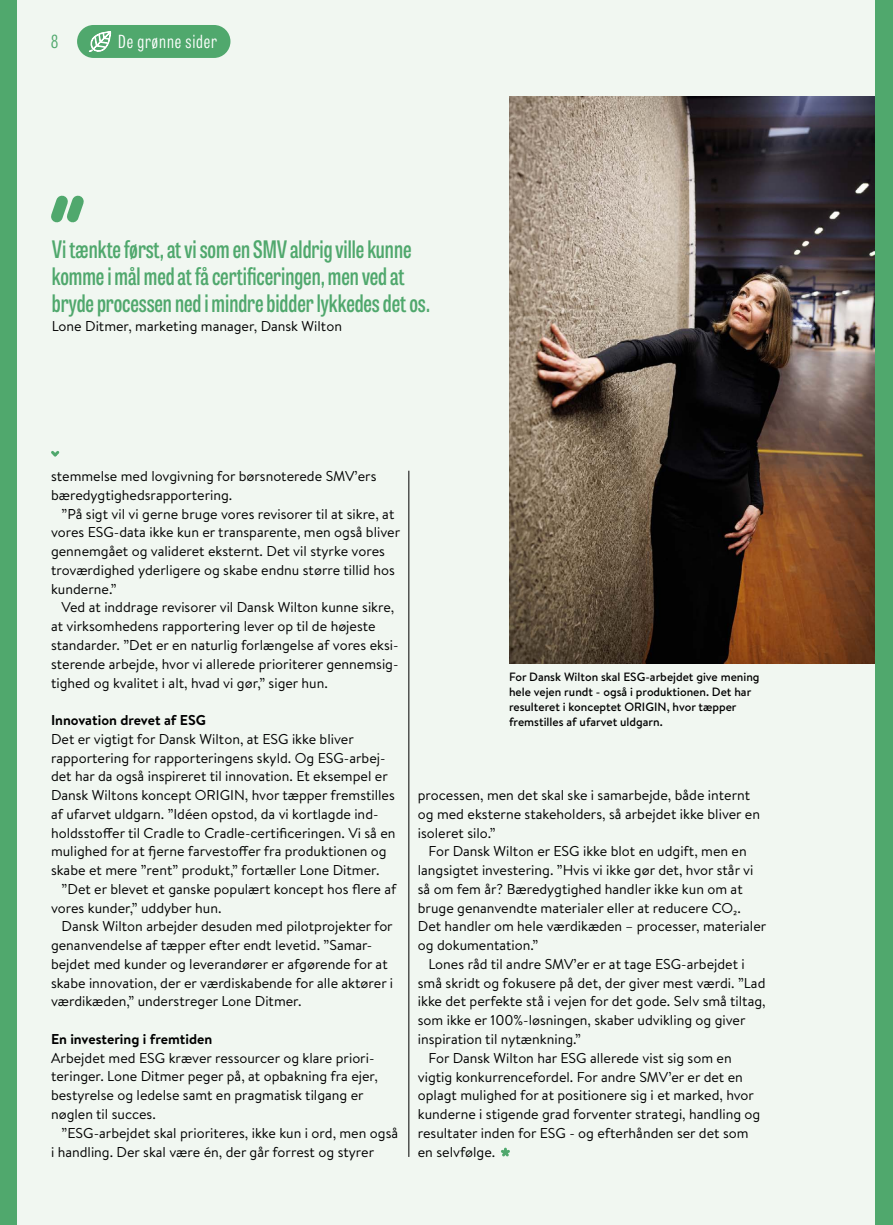
<style>
.page{position:relative;width:893px;height:1225px;background:#fff}
.page>*{position:absolute;margin:0;border:0;box-sizing:border-box;transform-origin:0 0}
.t1{font:600 24px/27px "Tablet Gothic Compressed";color:#50a86d}
.t2{font:300 18px "Tablet Gothic Compressed";letter-spacing:.05em;color:#fff}
.t3{font:300 18px "Tablet Gothic Compressed";color:#50a86d}
.t4{font:14.25px/18.8px "Brandon Text";color:#000}
.t5{font:700 14.25px "Brandon Text";color:#000}
.t6{font:500 12px/15px "Brandon Text";color:#000}
</style>
<div class="page">
<div style="left:0;top:0;width:884px;height:1225px;background:#f1f7f1"></div>
<hr style="left:409px;top:471px;width:1px;height:686px;background:#000">
<svg style="left:51px;top:195px;width:33px;height:28px"></svg>
<svg style="left:501px;top:1147px;width:9px;height:9px"></svg>
<svg style="left:51px;top:451px;width:9px;height:6px"></svg>
<div style="left:0;top:0;width:17px;height:1225px;background:#50a86d"></div>
<div style="left:77px;top:25px;width:153px;height:33px;background:#50a86d;border-radius:16px"></div>
<svg style="left:89px;top:31px;width:22px;height:21px"></svg>
<img style="left:509px;top:97px;width:367px;height:566px">
<div style="left:876px;top:0;width:17px;height:1225px;background:#50a86d"></div>
<p class="t3" style="left:51px;top:29px;width:8px">8</p>
<p class="t2" style="left:118px;top:29px;width:100px">De grønne sider</p>
<h1 class="t1" style="left:52px;top:234px;width:380px">Vi tænkte først, at vi som en SMV aldrig ville kunne komme i mål med at få certificeringen, men ved at bryde processen ned i mindre bidder lykkedes det os.</h1>
<p class="t4" style="left:52px;top:316px;width:292px">Lone Ditmer, marketing manager, Dansk Wilton</p>
<p class="t4" style="left:51px;top:466px;width:327px">stemmelse med lovgivning for børsnoterede SMV’ers bæredygtighedsrapportering.</p>
<p class="t4" style="left:51px;top:504px;width:351px;text-indent:11px">”På sigt vil vi gerne bruge vores revisorer til at sikre, at vores ESG-data ikke kun er transparente, men også bliver gennemgået og valideret eksternt. Det vil styrke vores troværdighed yderligere og skabe endnu større tillid hos kunderne.”</p>
<p class="t4" style="left:51px;top:597px;width:349px;text-indent:11px">Ved at inddrage revisorer vil Dansk Wilton kunne sikre, at virksomhedens rapportering lever op til de højeste standarder. ”Det er en naturlig forlængelse af vores eksi&shy;sterende arbejde, hvor vi allerede prioriterer gennemsig&shy;tighed og kvalitet i alt, hvad vi gør,” siger hun.</p>
<p class="t5" style="left:51px;top:710px;width:156px">Innovation drevet af ESG</p>
<p class="t4" style="left:51px;top:729px;width:346px">Det er vigtigt for Dansk Wilton, at ESG ikke bliver rapportering for rapporteringens skyld. Og ESG-arbej&shy;det har da også inspireret til innovation. Et eksempel er Dansk Wiltons koncept ORIGIN, hvor tæpper fremstilles af ufarvet uldgarn. ”Idéen opstod, da vi kortlagde ind&shy;holdsstoffer til Cradle to Cradle-certificeringen. Vi så en mulighed for at fjerne farvestoffer fra produktionen og skabe et mere ”rent” produkt,” fortæller Lone Ditmer.</p>
<p class="t4" style="left:51px;top:879px;width:347px;text-indent:11px">”Det er blevet et ganske populært koncept hos flere af vores kunder,” uddyber hun.</p>
<p class="t4" style="left:51px;top:916px;width:344px;text-indent:11px">Dansk Wilton arbejder desuden med pilotprojekter for genanvendelse af tæpper efter endt levetid. ”Samar&shy;bejdet med kunder og leverandører er afgørende for at skabe innovation, der er værdiskabende for alle aktører i værdikæden,” understreger Lone Ditmer.</p>
<p class="t5" style="left:51px;top:1029px;width:163px">En investering i fremtiden</p>
<p class="t4" style="left:51px;top:1048px;width:328px">Arbejdet med ESG kræver ressourcer og klare priori&shy;teringer. Lone Ditmer peger på, at opbakning fra ejer, bestyrelse og ledelse samt en pragmatisk tilgang er nøglen til succes.</p>
<p class="t4" style="left:51px;top:1123px;width:349px;text-indent:11px">”ESG-arbejdet skal prioriteres, ikke kun i ord, men også i handling. Der skal være én, der går forrest og styrer</p>
<p class="t6" style="left:509px;top:669px;width:252px">For Dansk Wilton skal ESG-arbejdet give mening hele vejen rundt - også i produktionen. Det har resulteret i konceptet ORIGIN, hvor tæpper fremstilles af ufarvet uldgarn.</p>
<p class="t4" style="left:418px;top:785px;width:344px">processen, men det skal ske i samarbejde, både internt og med eksterne stakeholders, så arbejdet ikke bliver en isoleret silo.”</p>
<p class="t4" style="left:428px;top:841px;width:320px">For Dansk Wilton er ESG ikke blot en udgift, men en</p>
<p class="t4" style="left:418px;top:860px;width:337px">langsigtet investering. ”Hvis vi ikke gør det, hvor står vi</p>
<p class="t4" style="left:418px;top:879px;width:326px">så om fem år? Bæredygtighed handler ikke kun om at</p>
<p class="t4" style="left:418px;top:898px;width:324px">bruge genanvendte materialer eller at reducere CO₂.</p>
<p class="t4" style="left:418px;top:916px;width:350px">Det handler om hele værdikæden – processer, materialer</p>
<p class="t4" style="left:418px;top:935px;width:122px">og dokumentation.”</p>
<p class="t4" style="left:428px;top:954px;width:318px">Lones råd til andre SMV’er er at tage ESG-arbejdet i</p>
<p class="t4" style="left:418px;top:973px;width:349px">små skridt og fokusere på det, der giver mest værdi. ”Lad</p>
<p class="t4" style="left:418px;top:991px;width:349px">ikke det perfekte stå i vejen for det gode. Selv små tiltag,</p>
<p class="t4" style="left:418px;top:1010px;width:329px">som ikke er 100%-løsningen, skaber udvikling og giver</p>
<p class="t4" style="left:418px;top:1029px;width:165px">inspiration til nytænkning.”</p>
<p class="t4" style="left:428px;top:1048px;width:305px">For Dansk Wilton har ESG allerede vist sig som en</p>
<p class="t4" style="left:418px;top:1066px;width:327px">vigtig konkurrencefordel. For andre SMV’er er det en</p>
<p class="t4" style="left:418px;top:1085px;width:338px">oplagt mulighed for at positionere sig i et marked, hvor</p>
<p class="t4" style="left:418px;top:1104px;width:344px">kunderne i stigende grad forventer strategi, handling og</p>
<p class="t4" style="left:418px;top:1123px;width:332px">resultater inden for ESG - og efterhånden ser det som</p>
<p class="t4" style="left:418px;top:1141px;width:79px">en selvfølge.</p>
</div>
